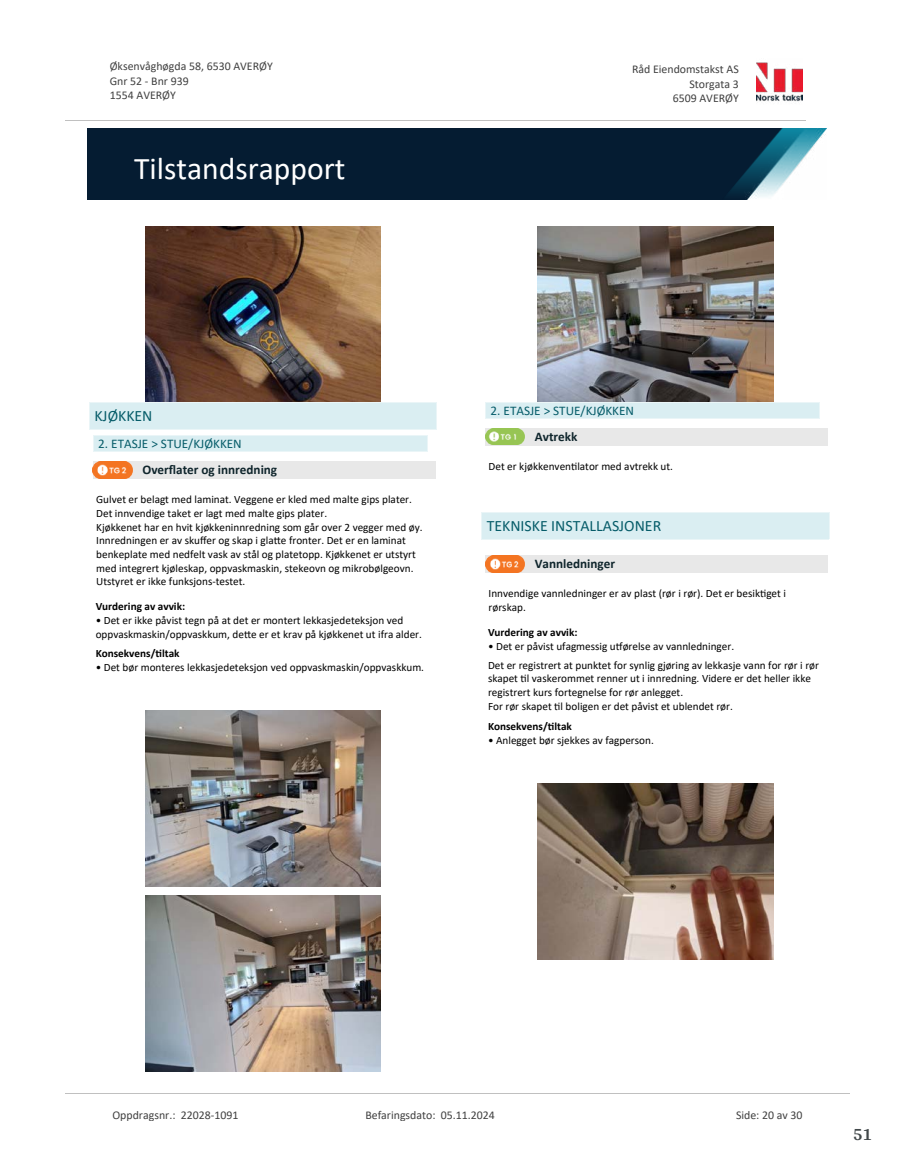
<style>
.page{position:relative;width:915px;height:1172px;background:#fff}
.page>*{position:absolute;margin:0;border:0;box-sizing:border-box;transform-origin:0 0}
.t1{font:31.65px "Calibri";color:#fff}
.t2{font:700 18px "Arya";color:#414749}
.t3{font:15.75px "Calibri";color:#065c69}
.t4{font:700 13.2px "Calibri";color:#0f252c}
.t5{font:13.2px "Calibri";color:#065c69}
.t6{font:11.85px/14.5px "Calibri";color:#404040}
.t7{font:11.25px/13.6px "Calibri";color:#000}
.t8{font:700 11.25px "Calibri";color:#000}
</style>
<div class="page">
<img style="left:145px;top:226px;width:235px;height:176px">
<div style="left:89px;top:402px;width:347px;height:27px;background:#daeef2"></div>
<svg style="left:89px;top:403px;width:1px;height:26px"></svg>
<svg style="left:436px;top:403px;width:1px;height:26px"></svg>
<hr style="left:89px;top:402px;width:348px;height:1px;background:#eaf5f7">
<hr style="left:89px;top:429px;width:348px;height:1px;background:#eaf5f7">
<div style="left:93px;top:461px;width:342px;height:17px;background:#e8e8e8"></div>
<svg style="left:97px;top:461px;width:36px;height:14px"></svg>
<img style="left:93px;top:462px;width:39px;height:16px">
<div style="left:93px;top:436px;width:334px;height:16px;background:#daeef2"></div>
<svg style="left:93px;top:436px;width:1px;height:16px"></svg>
<svg style="left:427px;top:435px;width:1px;height:17px"></svg>
<hr style="left:93px;top:435px;width:334px;height:1px;background:#eaf5f7">
<hr style="left:93px;top:452px;width:334px;height:1px;background:#eaf5f7">
<img style="left:145px;top:710px;width:235px;height:176px">
<img style="left:145px;top:895px;width:235px;height:176px">
<img style="left:537px;top:226px;width:235px;height:176px">
<div style="left:485px;top:428px;width:342px;height:17px;background:#e8e8e8"></div>
<img style="left:485px;top:428px;width:39px;height:17px">
<div style="left:485px;top:402px;width:334px;height:17px;background:#daeef2"></div>
<svg style="left:485px;top:403px;width:1px;height:15px"></svg>
<svg style="left:819px;top:402px;width:1px;height:17px"></svg>
<hr style="left:485px;top:402px;width:334px;height:1px;background:#eaf5f7">
<hr style="left:485px;top:418px;width:334px;height:1px;background:#eaf5f7">
<div style="left:481px;top:513px;width:347px;height:26px;background:#daeef2"></div>
<svg style="left:481px;top:513px;width:1px;height:26px"></svg>
<svg style="left:828px;top:513px;width:1px;height:26px"></svg>
<hr style="left:481px;top:512px;width:348px;height:1px;background:#eaf5f7">
<hr style="left:481px;top:539px;width:348px;height:1px;background:#eaf5f7">
<div style="left:485px;top:555px;width:342px;height:17px;background:#e8e8e8"></div>
<img style="left:485px;top:555px;width:39px;height:17px">
<img style="left:537px;top:784px;width:235px;height:175px">
<img style="left:756px;top:62px;width:46px;height:40px">
<hr style="left:65px;top:120px;width:740px;height:1px;background:#c0c0c0">
<img style="left:88px;top:129px;width:738px;height:71px">
<hr style="left:65px;top:1093px;width:784px;height:1px;background:#c0c0c0">
<p class="t6" style="left:110px;top:59px;width:164px">Øksenvåghøgda 58, 6530 AVERØY<br>Gnr 52 - Bnr 939<br>1554 AVERØY</p>
<p class="t6" style="left:631px;top:62px;width:108px">Råd Eiendomstakst AS</p>
<p class="t6" style="left:689px;top:76px;width:51px">Storgata 3</p>
<p class="t6" style="left:672px;top:90px;width:68px">6509 AVERØY</p>
<h1 class="t1" style="left:134px;top:147px;width:213px">Tilstandsrapport</h1>
<h3 class="t3" style="left:94px;top:405px;width:60px">KJØKKEN</h3>
<p class="t5" style="left:98px;top:435px;width:145px">2. ETASJE &gt; STUE/KJØKKEN</p>
<p class="t4" style="left:142px;top:460px;width:136px">Over昀氀ater og innredning</p>
<p class="t7" style="left:96px;top:493px;width:328px">Gulvet er belagt med laminat. Veggene er kled med malte gips plater.<br>Det innvendige taket er lagt med malte gips plater.<br>Kjøkkenet har en hvit kjøkkeninnredning som går over 2 vegger med øy.<br>Innredningen er av sku昀昀er og skap i gla琀琀e fronter. Det er en laminat benkeplate med nedfelt vask av stål og platetopp. Kjøkkenet er utstyrt med integrert kjøleskap, oppvaskmaskin, stekeovn og mikrobølgeovn.<br>Utstyret er ikke funksjons-testet.</p>
<p class="t8" style="left:96px;top:598px;width:91px">Vurdering av avvik:</p>
<p class="t7" style="left:96px;top:614px;width:328px">• Det er ikke påvist tegn på at det er montert lekkasjedeteksjon ved oppvaskmaskin/oppvaskkum, de琀琀e er et krav på kjøkkenet ut ifra alder.</p>
<p class="t8" style="left:96px;top:645px;width:85px">Konsekvens/琀椀ltak</p>
<p class="t7" style="left:96px;top:660px;width:330px">• Det bør monteres lekkasjedeteksjon ved oppvaskmaskin/oppvaskkum.</p>
<p class="t5" style="left:490px;top:401px;width:145px">2. ETASJE &gt; STUE/KJØKKEN</p>
<p class="t4" style="left:534px;top:427px;width:44px">Avtrekk</p>
<p class="t7" style="left:488px;top:459px;width:186px">Det er kjøkkenven琀椀lator med avtrekk ut.</p>
<h3 class="t3" style="left:486px;top:515px;width:176px">TEKNISKE INSTALLASJONER</h3>
<p class="t4" style="left:534px;top:554px;width:82px">Vannledninger</p>
<p class="t7" style="left:488px;top:587px;width:299px">Innvendige vannledninger er av plast (rør i rør). Det er besik琀椀get i rørskap.</p>
<p class="t8" style="left:488px;top:624px;width:91px">Vurdering av avvik:</p>
<p class="t7" style="left:488px;top:637px;width:332px;line-height:18.5px">• Det er påvist ufagmessig u琀昀ørelse av vannledninger.<br>Det er registrert at punktet for synlig gjøring av lekkasje vann for rør i rør</p>
<p class="t7" style="left:488px;top:671px;width:324px">skapet 琀椀l vaskerommet renner ut i innredning. Videre er det heller ikke registrert kurs fortegnelse for rør anlegget.<br>For rør skapet 琀椀l boligen er det påvist et ublendet rør.</p>
<p class="t8" style="left:488px;top:718px;width:85px">Konsekvens/琀椀ltak</p>
<p class="t7" style="left:488px;top:733px;width:167px">• Anlegget bør sjekkes av fagperson.</p>
<p class="t6" style="left:112px;top:1107px;width:127px">Oppdragsnr.: 22028-1091</p>
<p class="t6" style="left:365px;top:1107px;width:131px">Befaringsdato: 05.11.2024</p>
<p class="t6" style="left:735px;top:1107px;width:68px">Side: 20 av 30</p>
<h2 class="t2" style="left:852px;top:1123px;width:21px">51</h2>
</div>
